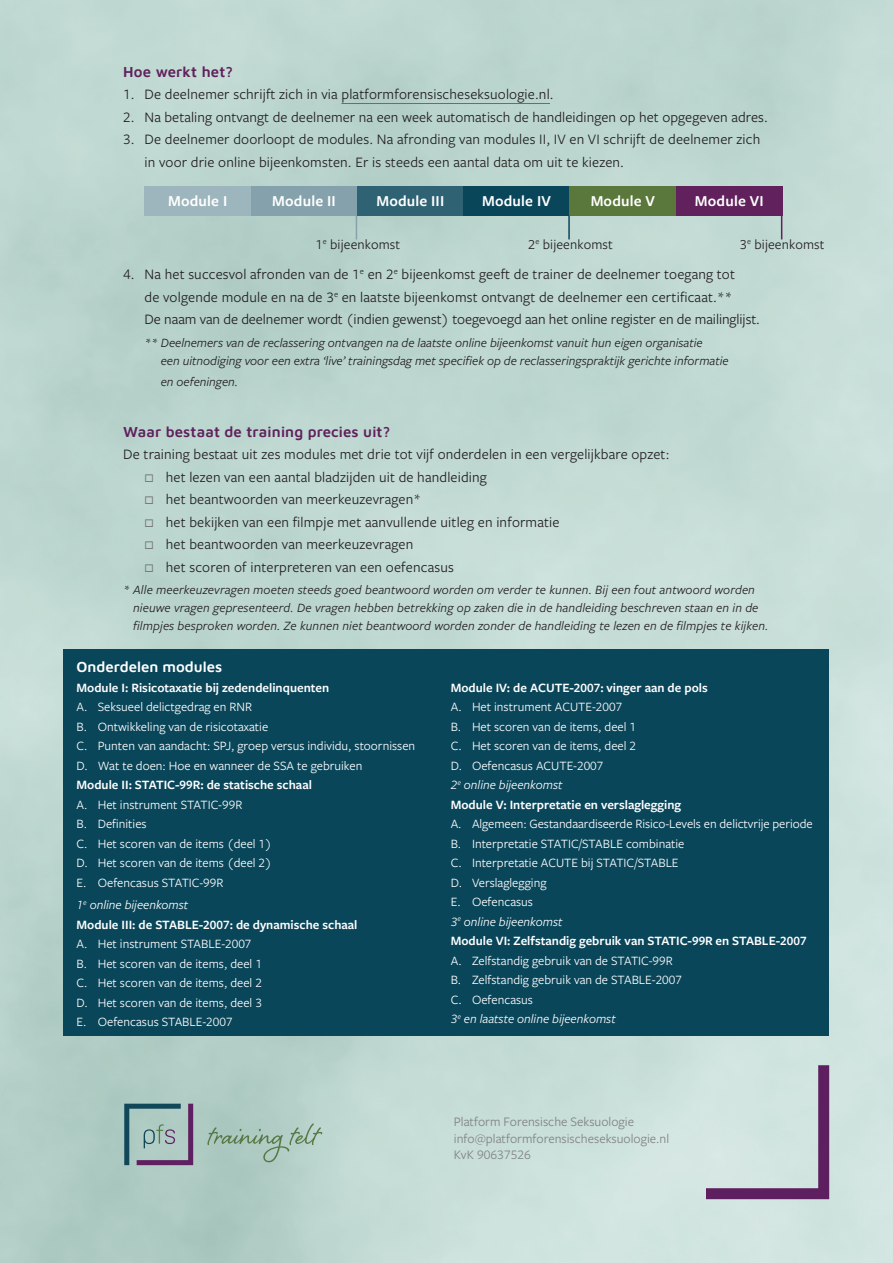
<style>
.page{position:relative;width:893px;height:1263px;background:#fff}
.page>*{position:absolute;margin:0;border:0;box-sizing:border-box;transform-origin:0 0}
.Standaard{font:600 15.75px "Freight Sans Pro";letter-spacing:.01em;color:#fff}
.Standaard-2{font:15px/22.5px "Freight Sans Pro";letter-spacing:.01em;color:#231f20}
.Kop_3{font:600 15px "Maven Pro";letter-spacing:.01em;color:#60215c}
.Kop_3-2{font:600 15px "Maven Pro";color:#fff}
.Standaard-3{font:14.25px "Freight Sans Pro";letter-spacing:.01em;color:#231f20}
.t1{font:13.5px "Freight Sans Pro";color:#808285}
.t2{font:13.2px "Freight Sans Pro";color:#fff}
.Bijschrift{font:italic 13.2px/18px "Freight Sans Pro";letter-spacing:.005em;color:#231f20}
.Standaard-4{font:600 13.2px "Freight Sans Pro";color:#fff}
.Standaard-5{font:italic 13.2px "Freight Sans Pro";color:#fff}
</style>
<div class="page">
<img style="left:0;top:0;width:893px;height:1263px">
<hr style="left:341px;top:103px;width:209px;height:1px;background:#6c6d70">
<div style="left:145px;top:186px;width:106px;height:30px;background:#9db5bd"></div>
<div style="left:251px;top:186px;width:106px;height:30px;background:#85a2ac"></div>
<div style="left:357px;top:186px;width:106px;height:30px;background:#2f6273"></div>
<div style="left:463px;top:186px;width:107px;height:30px;background:#0a465a"></div>
<div style="left:570px;top:186px;width:106px;height:30px;background:#5a783c"></div>
<div style="left:676px;top:186px;width:106px;height:30px;background:#60215c"></div>
<hr style="left:568px;top:216px;width:2px;height:23px;background:#0a465a">
<svg style="left:781px;top:216px;width:1px;height:23px"></svg>
<svg style="left:356px;top:216px;width:1px;height:23px"></svg>
<div style="left:64px;top:649px;width:765px;height:387px;background:#0a465a"></div>
<svg style="left:207px;top:1123px;width:115px;height:39px;background:#a5c2b5"></svg>
<svg style="left:124px;top:1104px;width:69px;height:61px;background:#8b9fa4"></svg>
<svg style="left:706px;top:1065px;width:123px;height:134px;background:#bfc5cb"></svg>
<svg style="left:145px;top:474px;width:8px;height:8px"></svg>
<svg style="left:145px;top:496px;width:8px;height:8px"></svg>
<svg style="left:145px;top:519px;width:8px;height:8px"></svg>
<svg style="left:145px;top:541px;width:8px;height:8px"></svg>
<svg style="left:145px;top:564px;width:8px;height:8px"></svg>
<p class="Kop_3" style="left:123px;top:61px;width:111px">Hoe werkt het?</p>
<p class="Standaard-2" style="left:123px;top:82px;width:432px">1. De deelnemer schrijft zich in via platformforensischeseksuologie.nl.</p>
<p class="Standaard-2" style="left:123px;top:105px;width:646px">2. Na betaling ontvangt de deelnemer na een week automatisch de handleidingen op het opgegeven adres.</p>
<p class="Standaard-2" style="left:145px;top:127px;width:617px;text-indent:-21px">3. De deelnemer doorloopt de modules. Na afronding van modules II, IV en VI schrijft de deelnemer zich in voor drie online bijeenkomsten. Er is steeds een aantal data om uit te kiezen.</p>
<p class="Standaard" style="left:168px;top:190px;width:61px">Module I</p>
<p class="Standaard" style="left:272px;top:190px;width:65px">Module II</p>
<p class="Standaard" style="left:376px;top:190px;width:69px">Module III</p>
<p class="Standaard" style="left:482px;top:190px;width:70px">Module IV</p>
<p class="Standaard" style="left:591px;top:190px;width:66px">Module V</p>
<p class="Standaard" style="left:695px;top:190px;width:70px">Module VI</p>
<p class="Standaard-3" style="left:528px;top:235px;width:86px">2<sup>e</sup> bijeenkomst</p>
<p class="Standaard-3" style="left:740px;top:235px;width:86px">3<sup>e</sup> bijeenkomst</p>
<p class="Standaard-3" style="left:316px;top:235px;width:86px">1<sup>e</sup> bijeenkomst</p>
<p class="Standaard-2" style="left:145px;top:262px;width:617px;text-indent:-21px">4. Na het succesvol afronden van de 1<sup>e</sup> en 2<sup>e</sup> bijeenkomst geeft de trainer de deelnemer toegang tot<br>de volgende module en na de 3<sup>e</sup> en laatste bijeenkomst ontvangt de deelnemer een certificaat.**<br>De naam van de deelnemer wordt (indien gewenst) toegevoegd aan het online register en de mailinglijst.</p>
<p class="Bijschrift" style="left:161px;top:333px;width:569px;text-indent:-16px">** Deelnemers van de reclassering ontvangen na de laatste online bijeenkomst vanuit hun eigen organisatie<br>een uitnodiging voor een extra ‘live’ trainingsdag met specifiek op de reclasseringspraktijk gerichte informatie</p>
<p class="Bijschrift" style="left:161px;top:372px;width:79px">en oefeningen.</p>
<p class="Kop_3" style="left:123px;top:421px;width:268px">Waar bestaat de training precies uit?</p>
<p class="Standaard-2" style="left:123px;top:442px;width:548px">De training bestaat uit zes modules met drie tot vijf onderdelen in een vergelijkbare opzet:</p>
<p class="Standaard-2" style="left:166px;top:465px;width:323px">het lezen van een aantal bladzijden uit de handleiding</p>
<p class="Standaard-2" style="left:166px;top:487px;width:257px">het beantwoorden van meerkeuzevragen*</p>
<p class="Standaard-2" style="left:166px;top:510px;width:395px">het bekijken van een filmpje met aanvullende uitleg en informatie</p>
<p class="Standaard-2" style="left:166px;top:532px;width:249px">het beantwoorden van meerkeuzevragen</p>
<p class="Standaard-2" style="left:166px;top:555px;width:290px">het scoren of interpreteren van een oefencasus</p>
<p class="Bijschrift" style="left:133px;top:580px;width:637px;text-indent:-10px">* Alle meerkeuzevragen moeten steeds goed beantwoord worden om verder te kunnen. Bij een fout antwoord worden nieuwe vragen gepresenteerd. De vragen hebben betrekking op zaken die in de handleiding beschreven staan en in de filmpjes besproken worden. Ze kunnen niet beantwoord worden zonder de handleiding te lezen en de filmpjes te kijken.</p>
<p class="Kop_3-2" style="left:77px;top:656px;width:147px">Onderdelen modules</p>
<p class="Standaard-4" style="left:77px;top:678px;width:254px">Module I: Risicotaxatie bij zedendelinquenten</p>
<p class="t2" style="left:77px;top:698px;width:177px">A. Seksueel delictgedrag en RNR</p>
<p class="t2" style="left:77px;top:718px;width:193px">B. Ontwikkeling van de risicotaxatie</p>
<p class="t2" style="left:77px;top:737px;width:340px">C. Punten van aandacht: SPJ, groep versus individu, stoornissen</p>
<p class="t2" style="left:77px;top:757px;width:287px">D. Wat te doen: Hoe en wanneer de SSA te gebruiken</p>
<p class="Standaard-4" style="left:77px;top:776px;width:237px">Module II: STATIC-99R: de statische schaal</p>
<p class="t2" style="left:77px;top:796px;width:167px">A. Het instrument STATIC-99R</p>
<p class="t2" style="left:77px;top:815px;width:72px">B. Definities</p>
<p class="t2" style="left:77px;top:835px;width:197px">C. Het scoren van de items (deel 1)</p>
<p class="t2" style="left:77px;top:854px;width:197px">D. Het scoren van de items (deel 2)</p>
<p class="t2" style="left:77px;top:874px;width:148px">E. Oefencasus STATIC-99R</p>
<p class="Standaard-5" style="left:77px;top:896px;width:113px">1<sup>e</sup> online bijeenkomst</p>
<p class="Standaard-4" style="left:77px;top:915px;width:282px">Module III: de STABLE-2007: de dynamische schaal</p>
<p class="t2" style="left:77px;top:935px;width:177px">A. Het instrument STABLE-2007</p>
<p class="t2" style="left:77px;top:955px;width:187px">B. Het scoren van de items, deel 1</p>
<p class="t2" style="left:77px;top:974px;width:187px">C. Het scoren van de items, deel 2</p>
<p class="t2" style="left:77px;top:994px;width:187px">D. Het scoren van de items, deel 3</p>
<p class="t2" style="left:77px;top:1013px;width:158px">E. Oefencasus STABLE-2007</p>
<p class="Standaard-4" style="left:451px;top:678px;width:259px">Module IV: de ACUTE-2007: vinger aan de pols</p>
<p class="t2" style="left:451px;top:698px;width:173px">A. Het instrument ACUTE-2007</p>
<p class="t2" style="left:451px;top:718px;width:187px">B. Het scoren van de items, deel 1</p>
<p class="t2" style="left:451px;top:737px;width:187px">C. Het scoren van de items, deel 2</p>
<p class="t2" style="left:451px;top:757px;width:154px">D. Oefencasus ACUTE-2007</p>
<p class="Standaard-5" style="left:451px;top:776px;width:113px">2<sup>e</sup> online bijeenkomst</p>
<p class="Standaard-4" style="left:451px;top:795px;width:232px">Module V: Interpretatie en verslaglegging</p>
<p class="t2" style="left:451px;top:815px;width:363px">A. Algemeen: Gestandaardiseerde Risico-Levels en delictvrije periode</p>
<p class="t2" style="left:451px;top:835px;width:235px">B. Interpretatie STATIC/STABLE combinatie</p>
<p class="t2" style="left:451px;top:854px;width:229px">C. Interpretatie ACUTE bij STATIC/STABLE</p>
<p class="t2" style="left:451px;top:874px;width:97px">D. Verslaglegging</p>
<p class="t2" style="left:451px;top:893px;width:84px">E. Oefencasus</p>
<p class="Standaard-5" style="left:451px;top:913px;width:113px">3<sup>e</sup> online bijeenkomst</p>
<p class="Standaard-4" style="left:451px;top:932px;width:357px">Module VI: Zelfstandig gebruik van STATIC-99R en STABLE-2007</p>
<p class="t2" style="left:451px;top:952px;width:224px">A. Zelfstandig gebruik van de STATIC-99R</p>
<p class="t2" style="left:451px;top:971px;width:233px">B. Zelfstandig gebruik van de STABLE-2007</p>
<p class="t2" style="left:451px;top:991px;width:84px">C. Oefencasus</p>
<p class="Standaard-5" style="left:451px;top:1010px;width:166px">3<sup>e</sup> en laatste online bijeenkomst</p>
<p class="t1" style="left:454px;top:1113px;width:182px">Platform Forensische Seksuologie</p>
<p class="t1" style="left:454px;top:1129px;width:217px">info@platformforensischeseksuologie.nl</p>
<p class="t1" style="left:454px;top:1145px;width:79px">KvK 90637526</p>
</div>
